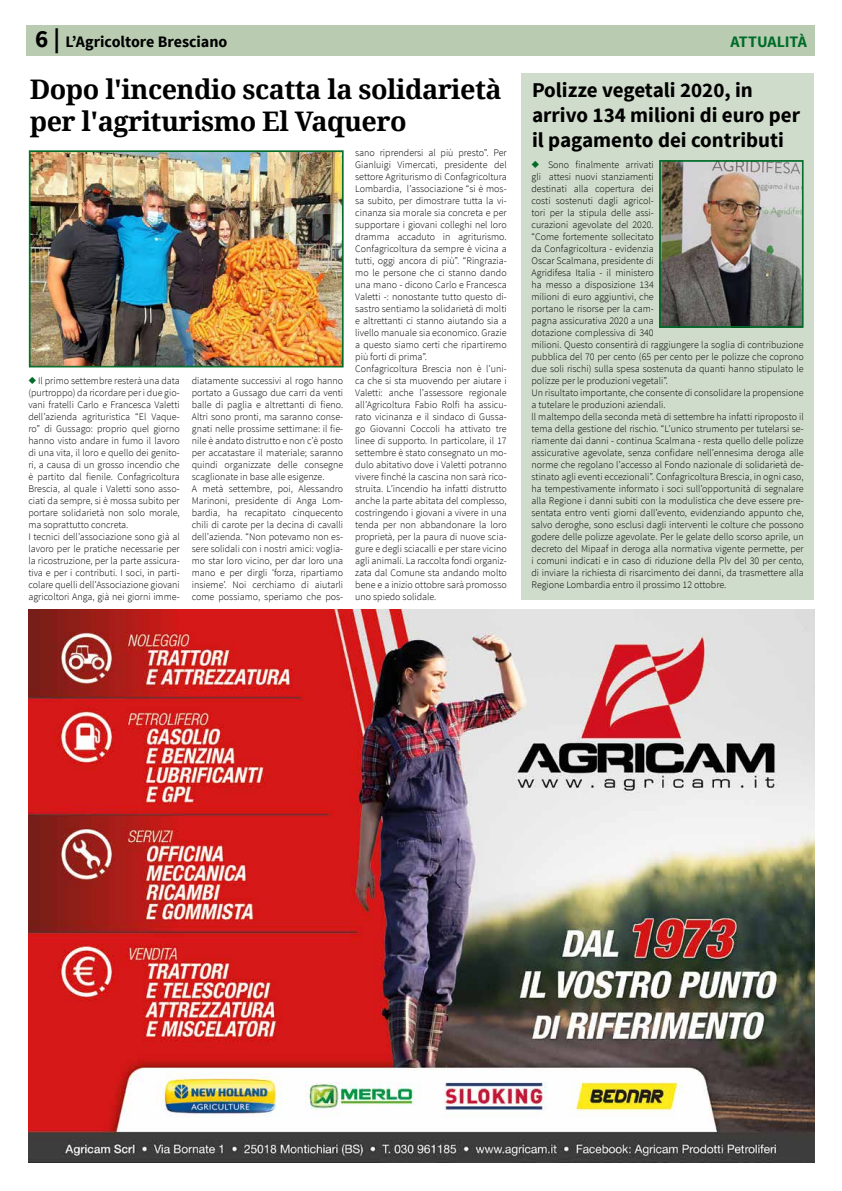
<style>
.page{position:relative;width:842px;height:1191px;background:#fff}
.page>*{position:absolute;margin:0;border:0;box-sizing:border-box;transform-origin:0 0}
.t1{font:700 27px/32.4px "Noto Serif";letter-spacing:-.02em;color:#000}
.t2{font:700 21px/25.2px "Source Sans Pro";color:#000}
.t3{font:700 16px "Source Sans Pro";letter-spacing:-.005em;color:#000}
.t4{font:700 16px "Source Sans Pro";letter-spacing:-.01em;color:#006c28}
.t5{font:300 10px/12px "Source Sans Pro";color:#000}
.s1{font-size:25px}
.s2{color:#006c28}
</style>
<div class="page">
<div style="left:27px;top:26px;width:788px;height:30px;background:#b9ccb2"></div>
<div style="left:522px;top:74px;width:292px;height:526px;background:#d0dccb"></div>
<img style="left:29px;top:150px;width:315px;height:217px">
<div style="left:30px;top:151px;width:312px;height:215px;border:1px solid #006c28"></div>
<img style="left:659px;top:160px;width:144px;height:168px">
<div style="left:660px;top:161px;width:142px;height:166px;border:1px solid #006c28"></div>
<img style="left:29px;top:609px;width:785px;height:553px">
<h3 class="t3" style="left:35px;top:32px;width:194px"><span class="s1">6 |</span> L’Agricoltore Bresciano</h3>
<h3 class="t4" style="left:730px;top:32px;width:78px">ATTUALITÀ</h3>
<h1 class="t1" style="left:30px;top:72px;width:473px">Dopo l'incendio scatta la solidarietà per l'agriturismo El Vaquero</h1>
<h2 class="t2" style="left:532px;top:78px;width:270px">Polizze vegetali 2020, in arrivo 134 milioni di euro per il pagamento dei contributi</h2>
<p class="t5" style="left:531px;top:158px;width:274px"><span class="s2">◆</span> Sono finalmente arrivati<br>gli attesi nuovi stanziamenti<br>destinati alla copertura dei<br>costi sostenuti dagli agricol-<br>tori per la stipula delle assi-<br>curazioni agevolate del 2020.<br>“Come fortemente sollecitato<br>da Confagricoltura - evidenzia<br>Oscar Scalmana, presidente di<br>Agridifesa Italia - il ministero<br>ha messo a disposizione 134<br>milioni di euro aggiuntivi, che<br>portano le risorse per la cam-<br>pagna assicurativa 2020 a una<br>dotazione complessiva di 340<br>milioni. Questo consentirà di raggiungere la soglia di contribuzione pubblica del 70 per cento (65 per cento per le polizze che coprono due soli rischi) sulla spesa sostenuta da quanti hanno stipulato le polizze per le produzioni vegetali”.<br>Un risultato importante, che consente di consolidare la propensione a tutelare le produzioni aziendali.<br>ll maltempo della seconda metà di settembre ha infatti riproposto il tema della gestione del rischio. “L’unico strumento per tutelarsi se&shy;riamente dai danni - continua Scalmana - resta quello delle polizze assicurative agevolate, senza confidare nell’ennesima deroga alle norme che regolano l’accesso al Fondo nazionale di solidarietà de&shy;stinato agli eventi eccezionali”. Confagricoltura Brescia, in ogni caso, ha tempestivamente informato i soci sull’opportunità di segnalare alla Regione i danni subiti con la modulistica che deve essere pre&shy;sentata entro venti giorni dall’evento, evidenziando appunto che, salvo deroghe, sono esclusi dagli interventi le colture che possono godere delle polizze agevolate. Per le gelate dello scorso aprile, un decreto del Mipaaf in deroga alla normativa vigente permette, per i comuni indicati e in caso di riduzione della Plv del 30 per cento, di inviare la richiesta di risarcimento dei danni, da trasmettere alla Regione Lombardia entro il prossimo 12 ottobre.</p>
<p class="t5" style="left:355px;top:147px;width:153px">sano riprendersi al più presto”. Per Gianluigi Vimercati, presidente del settore Agriturismo di Confagricoltura Lombardia, l’associazione “si è mos&shy;sa subito, per dimostrare tutta la vi&shy;cinanza sia morale sia concreta e per supportare i giovani colleghi nel loro dramma accaduto in agriturismo.<br>Confagricoltura da sempre è vicina a tutti, oggi ancora di più”. “Ringrazia&shy;mo le persone che ci stanno dando una mano - dicono Carlo e Francesca Valetti -: nonostante tutto questo di&shy;sastro sentiamo la solidarietà di molti e altrettanti ci stanno aiutando sia a livello manuale sia economico. Grazie a questo siamo certi che ripartiremo più forti di prima”.<br>Confagricoltura Brescia non è l’uni&shy;ca che si sta muovendo per aiutare i Valetti: anche l’assessore regionale all’Agricoltura Fabio Rolfi ha assicu&shy;rato vicinanza e il sindaco di Gussa&shy;go Giovanni Coccoli ha attivato tre linee di supporto. In particolare, il 17 settembre è stato consegnato un mo&shy;dulo abitativo dove i Valetti potranno vivere finché la cascina non sarà rico&shy;struita. L’incendio ha infatti distrutto anche la parte abitata del complesso, costringendo i giovani a vivere in una tenda per non abbandonare la loro proprietà, per la paura di nuove scia&shy;gure e degli sciacalli e per stare vicino agli animali. La raccolta fondi organiz&shy;zata dal Comune sta andando molto bene e a inizio ottobre sarà promosso uno spiedo solidale.</p>
<p class="t5" style="left:28px;top:375px;width:153px"><span class="s2">◆</span> Il primo settembre resterà una data (purtroppo) da ricordare per i due gio&shy;vani fratelli Carlo e Francesca Valetti dell’azienda agrituristica “El Vaque&shy;ro” di Gussago: proprio quel giorno hanno visto andare in fumo il lavoro di una vita, il loro e quello dei genito&shy;ri, a causa di un grosso incendio che è partito dal fienile. Confagricoltura Brescia, al quale i Valetti sono asso&shy;ciati da sempre, si è mossa subito per portare solidarietà non solo morale, ma soprattutto concreta.<br>I tecnici dell’associazione sono già al lavoro per le pratiche necessarie per la ricostruzione, per la parte assicura&shy;tiva e per i contributi. I soci, in parti&shy;colare quelli dell’Associazione giovani agricoltori Anga, già nei giorni imme-</p>
<p class="t5" style="left:192px;top:375px;width:153px">diatamente successivi al rogo hanno portato a Gussago due carri da venti balle di paglia e altrettanti di fieno.<br>Altri sono pronti, ma saranno conse&shy;gnati nelle prossime settimane: il fie&shy;nile è andato distrutto e non c’è posto per accatastare il materiale; saranno quindi organizzate delle consegne scaglionate in base alle esigenze.<br>A metà settembre, poi, Alessandro Marinoni, presidente di Anga Lom&shy;bardia, ha recapitato cinquecento chili di carote per la decina di cavalli dell’azienda. “Non potevamo non es&shy;sere solidali con i nostri amici: voglia&shy;mo star loro vicino, per dar loro una mano e per dirgli ‘forza, ripartiamo insieme’. Noi cerchiamo di aiutarli come possiamo, speriamo che pos-</p>
</div>
